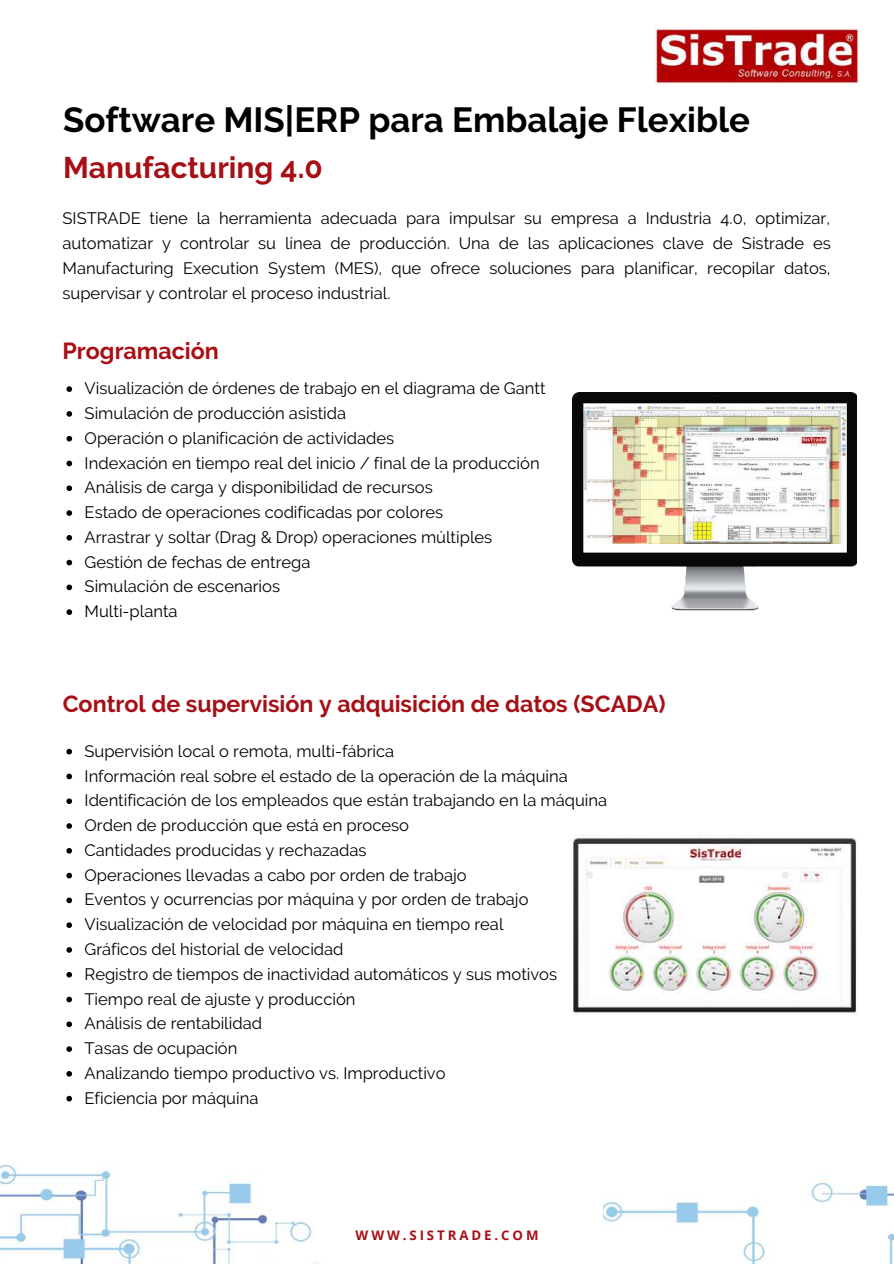
<style>
.page{position:relative;width:894px;height:1264px;background:#fff}
.page>*{position:absolute;margin:0;border:0;box-sizing:border-box;transform-origin:0 0}
.t1{font:700 34.8px "Raleway";color:#000}
.t2{font:700 29.85px "Raleway";color:#a60f16}
.t3{font:700 23.25px "Raleway";color:#a60f16}
.t4{font:16.5px/24.8px "Raleway";color:#000}
.t5{font:700 13.2px "Open Sans";letter-spacing:.22em;color:#a60f16}
</style>
<div class="page">
<svg style="left:66px;top:386px;width:6px;height:6px"></svg>
<svg style="left:66px;top:411px;width:6px;height:6px"></svg>
<svg style="left:66px;top:436px;width:6px;height:5px"></svg>
<svg style="left:66px;top:460px;width:6px;height:6px"></svg>
<svg style="left:66px;top:485px;width:6px;height:6px"></svg>
<svg style="left:66px;top:510px;width:6px;height:6px"></svg>
<svg style="left:66px;top:535px;width:6px;height:5px"></svg>
<svg style="left:66px;top:560px;width:6px;height:5px"></svg>
<svg style="left:66px;top:584px;width:6px;height:6px"></svg>
<svg style="left:66px;top:609px;width:6px;height:6px"></svg>
<svg style="left:66px;top:748px;width:6px;height:6px"></svg>
<svg style="left:66px;top:773px;width:6px;height:6px"></svg>
<svg style="left:66px;top:798px;width:6px;height:6px"></svg>
<svg style="left:66px;top:823px;width:6px;height:5px"></svg>
<svg style="left:66px;top:848px;width:6px;height:5px"></svg>
<svg style="left:66px;top:872px;width:6px;height:6px"></svg>
<svg style="left:66px;top:897px;width:6px;height:6px"></svg>
<svg style="left:66px;top:922px;width:6px;height:6px"></svg>
<svg style="left:66px;top:947px;width:6px;height:5px"></svg>
<svg style="left:66px;top:971px;width:6px;height:6px"></svg>
<svg style="left:66px;top:996px;width:6px;height:6px"></svg>
<svg style="left:66px;top:1021px;width:6px;height:6px"></svg>
<svg style="left:66px;top:1046px;width:6px;height:5px"></svg>
<svg style="left:66px;top:1071px;width:6px;height:5px"></svg>
<svg style="left:66px;top:1095px;width:6px;height:6px"></svg>
<img style="left:572px;top:392px;width:284px;height:218px">
<img style="left:571px;top:834px;width:286px;height:181px">
<img style="left:655px;top:29px;width:203px;height:55px">
<img style="left:603px;top:1182px;width:290px;height:81px">
<img style="left:0;top:1165px;width:322px;height:98px">
<h1 class="t1" style="left:63px;top:99px;width:688px">Software MIS|ERP para Embalaje Flexible</h1>
<h2 class="t2" style="left:63px;top:150px;width:261px">Manufacturing 4.0</h2>
<p class="t4" style="left:62px;top:206px;width:769px;text-align:justify">SISTRADE tiene la herramienta adecuada para impulsar su empresa a Industria 4.0, optimizar, automatizar y controlar su línea de producción. Una de las aplicaciones clave de Sistrade es Manufacturing Execution System (MES), que ofrece soluciones para planificar, recopilar datos, supervisar y controlar el proceso industrial.</p>
<h3 class="t3" style="left:62px;top:337px;width:158px">Programación</h3>
<p class="t4" style="left:85px;top:376px;width:462px">Visualización de órdenes de trabajo en el diagrama de Gantt Simulación de producción asistida<br>Operación o planificación de actividades<br>Indexación en tiempo real del inicio / final de la producción Análisis de carga y disponibilidad de recursos<br>Estado de operaciones codificadas por colores<br>Arrastrar y soltar (Drag &amp; Drop) operaciones múltiples Gestión de fechas de entrega<br>Simulación de escenarios<br>Multi-planta</p>
<h3 class="t3" style="left:63px;top:689px;width:604px">Control de supervisión y adquisición de datos (SCADA)</h3>
<p class="t4" style="left:84px;top:738px;width:524px">Supervisión local o remota, multi-fábrica<br>Información real sobre el estado de la operación de la máquina Identificación de los empleados que están trabajando en la máquina Orden de producción que está en proceso<br>Cantidades producidas y rechazadas<br>Operaciones llevadas a cabo por orden de trabajo<br>Eventos y ocurrencias por máquina y por orden de trabajo Visualización de velocidad por máquina en tiempo real<br>Gráficos del historial de velocidad<br>Registro de tiempos de inactividad automáticos y sus motivos Tiempo real de ajuste y producción<br>Análisis de rentabilidad<br>Tasas de ocupación<br>Analizando tiempo productivo vs. Improductivo<br>Eficiencia por máquina</p>
<p class="t5" style="left:355px;top:1225px;width:184px">WWW.SISTRADE.COM</p>
</div>
